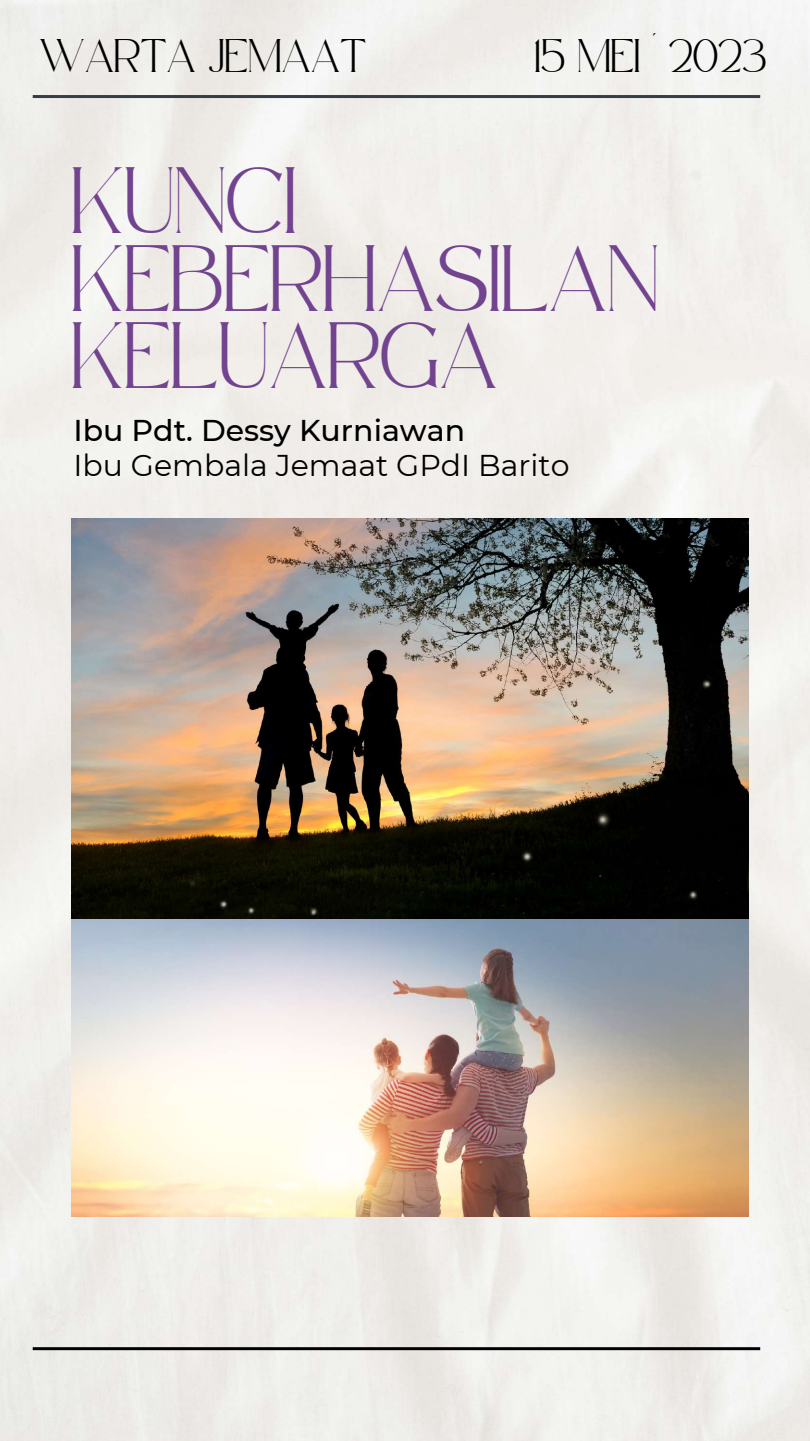
<style>
.page{position:relative;width:810px;height:1441px;background:#fff}
.page>*{position:absolute;margin:0;border:0;box-sizing:border-box;transform-origin:0 0}
.t1{font:45.9px/77.2px "Safira March";color:#72438f}
.t2{font:30px "Montserrat";color:#000}
.t3{font:500 30px "Montserrat";color:#000}
.t4{font:23px "Safira March";color:#000}
</style>
<div class="page">
<img style="left:0;top:0;width:810px;height:1440px">
<hr style="left:33px;top:95px;width:727px;height:3px;background:#363d46">
<hr style="left:33px;top:1346px;width:727px;height:3px;background:#000">
<img style="left:71px;top:518px;width:678px;height:698px">
<p class="t4" style="left:39px;top:51px;width:329px">WARTA JEMAAT</p>
<p class="t4" style="left:535px;top:51px;width:233px">15 MEI ' 2023</p>
<h1 class="t1" style="left:71px;top:179px;width:590px">KUNCI<br>KEBERHASILAN<br>KELUARGA</h1>
<p class="t3" style="left:73px;top:412px;width:393px">Ibu Pdt. Dessy Kurniawan</p>
<p class="t2" style="left:73px;top:447px;width:498px">Ibu Gembala Jemaat GPdI Barito</p>
</div>
